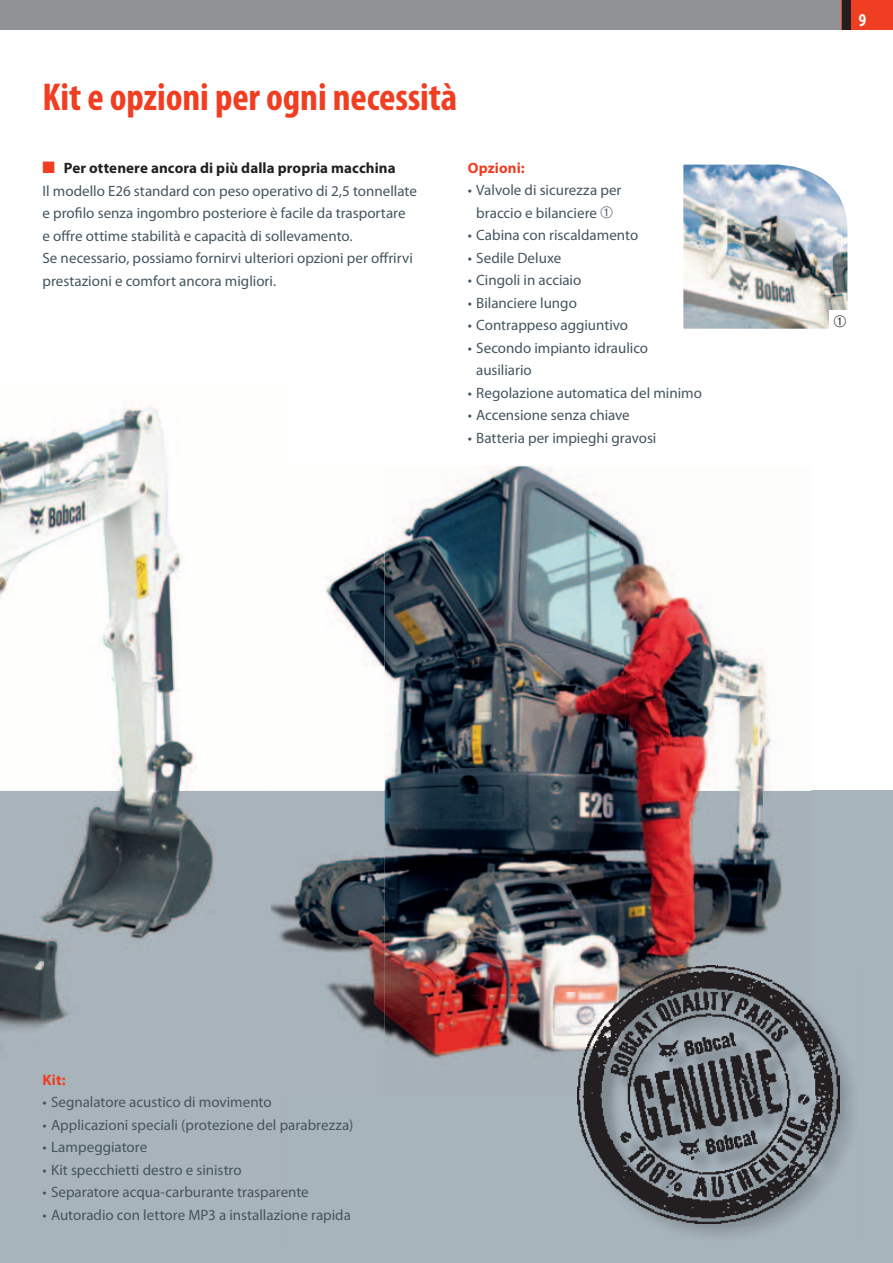
<style>
.page{position:relative;width:893px;height:1263px;background:#fff}
.page>*{position:absolute;margin:0;border:0;box-sizing:border-box;transform-origin:0 0}
.t1{font:700 condensed 39px "Myriad Pro";letter-spacing:-.005em;color:#ef3e22}
.t2{font:700 18px "Myriad Pro";color:#fff;scale:.75 1}
.t3{font:15px/22.5px "Myriad Pro";color:#45555f}
.t4{font:700 15px "Myriad Pro";letter-spacing:.005em;color:#ef3e22}
.s1{color:#ef3e22}
.s2{font-weight:700;color:#231f20}
</style>
<div class="page">
<div style="left:0;top:0;width:893px;height:30px;background:#919295"></div>
<div style="left:842px;top:0;width:51px;height:30px;background:#ef3e22"></div>
<div style="left:842px;top:0;width:8px;height:30px;background:#231f20"></div>
<div style="left:0;top:791px;width:893px;height:472px;background:#a8b4bc"></div>
<img style="left:384px;top:466px;width:232px;height:186px">
<img style="left:616px;top:512px;width:151px;height:182px">
<img style="left:384px;top:652px;width:244px;height:139px">
<img style="left:624px;top:694px;width:147px;height:97px">
<img style="left:384px;top:791px;width:184px;height:201px">
<img style="left:568px;top:791px;width:194px;height:201px">
<img style="left:762px;top:791px;width:21px;height:142px">
<img style="left:384px;top:992px;width:194px;height:104px">
<img style="left:0;top:402px;width:214px;height:628px">
<img style="left:266px;top:547px;width:118px;height:244px">
<img style="left:271px;top:854px;width:113px;height:180px">
<img style="left:663px;top:1050px;width:189px;height:185px">
<img style="left:578px;top:965px;width:262px;height:258px">
<img style="left:683px;top:164px;width:165px;height:165px">
<h1 class="t1" style="left:43px;top:76px;width:416px">Kit e opzioni per ogni necessità</h1>
<p class="t3" style="left:43px;top:157px;width:376px"><span class="s1">■</span> <span class="s2">Per ottenere ancora di più dalla propria macchina<br></span>Il modello E26 standard con peso operativo di 2,5 tonnellate e profilo senza ingombro posteriore è facile da trasportare<br>e offre ottime stabilità e capacità di sollevamento.<br>Se necessario, possiamo fornirvi ulteriori opzioni per offrirvi prestazioni e comfort ancora migliori.</p>
<p class="t4" style="left:468px;top:159px;width:58px">opzioni:</p>
<p class="t3" style="left:476px;top:179px;width:147px;text-indent:-9px">• Valvole di sicurezza per braccio e bilanciere</p>
<p class="t3" style="left:468px;top:224px;width:172px">• Cabina con riscaldamento</p>
<p class="t3" style="left:468px;top:247px;width:95px">• Sedile Deluxe</p>
<p class="t3" style="left:468px;top:269px;width:115px">• Cingoli in acciaio</p>
<p class="t3" style="left:468px;top:292px;width:111px">• Bilanciere lungo</p>
<p class="t3" style="left:468px;top:314px;width:162px">• Contrappeso aggiuntivo</p>
<p class="t3" style="left:476px;top:337px;width:173px;text-indent:-9px">• Secondo impianto idraulico ausiliario</p>
<p class="t3" style="left:468px;top:382px;width:236px">• Regolazione automatica del minimo</p>
<p class="t3" style="left:468px;top:404px;width:164px">• Accensione senza chiave</p>
<p class="t3" style="left:468px;top:427px;width:190px">• Batteria per impieghi gravosi</p>
<p class="t2" style="left:859px;top:9px;width:11px">9</p>
<p class="t4" style="left:43px;top:1071px;width:25px">Kit:</p>
<p class="t3" style="left:43px;top:1091px;width:231px">• Segnalatore acustico di movimento</p>
<p class="t3" style="left:43px;top:1113px;width:312px">• Applicazioni speciali (protezione del parabrezza)</p>
<p class="t3" style="left:43px;top:1136px;width:106px">• Lampeggiatore</p>
<p class="t3" style="left:43px;top:1158px;width:201px">• Kit specchietti destro e sinistro</p>
<p class="t3" style="left:43px;top:1181px;width:268px">• Separatore acqua-carburante trasparente</p>
<p class="t3" style="left:43px;top:1203px;width:310px">• Autoradio con lettore MP3 a installazione rapida</p>
</div>
